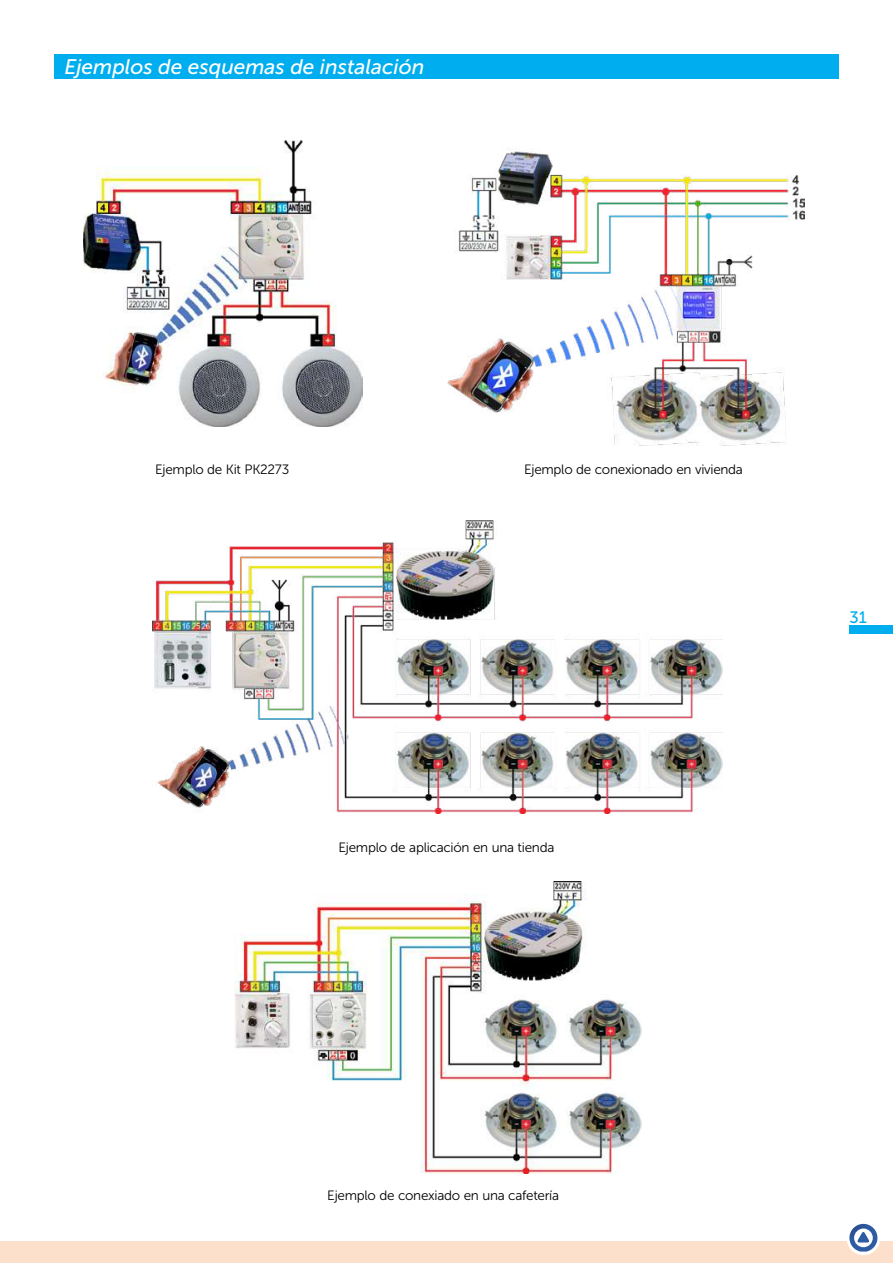
<style>
.page{position:relative;width:893px;height:1263px;background:#fff}
.page>*{position:absolute;margin:0;border:0;box-sizing:border-box;transform-origin:0 0}
.t1{font:italic 21px "Museo Sans 500";color:#fff}
.t2{font:16.5px "Museo Sans 500";color:#00aeef}
.t3{font:13.5px "Museo Sans 300";letter-spacing:-.02em;color:#000}
</style>
<div class="page">
<div style="left:0;top:1241px;width:893px;height:22px;background:#fde0cb"></div>
<div style="left:849px;top:625px;width:44px;height:9px;background:#00aeef"></div>
<svg style="left:847px;top:1222px;width:33px;height:33px"></svg>
<svg style="left:849px;top:1224px;width:28px;height:27px"></svg>
<div style="left:54px;top:54px;width:785px;height:25px;background:#00aeef"></div>
<img style="left:83px;top:141px;width:279px;height:286px">
<img style="left:234px;top:881px;width:407px;height:293px">
<img style="left:153px;top:521px;width:570px;height:292px">
<img style="left:447px;top:150px;width:358px;height:296px">
<h1 class="t1" style="left:64px;top:56px;width:361px">Ejemplos de esquemas de instalación</h1>
<p class="t3" style="left:155px;top:462px;width:136px">Ejemplo de Kit PK2273</p>
<p class="t3" style="left:524px;top:462px;width:220px">Ejemplo de conexionado en vivienda</p>
<p class="t3" style="left:338px;top:840px;width:217px">Ejemplo de aplicación en una tienda</p>
<p class="t2" style="left:849px;top:608px;width:19px">31</p>
<p class="t3" style="left:327px;top:1188px;width:233px">Ejemplo de conexiado en una cafetería</p>
</div>
